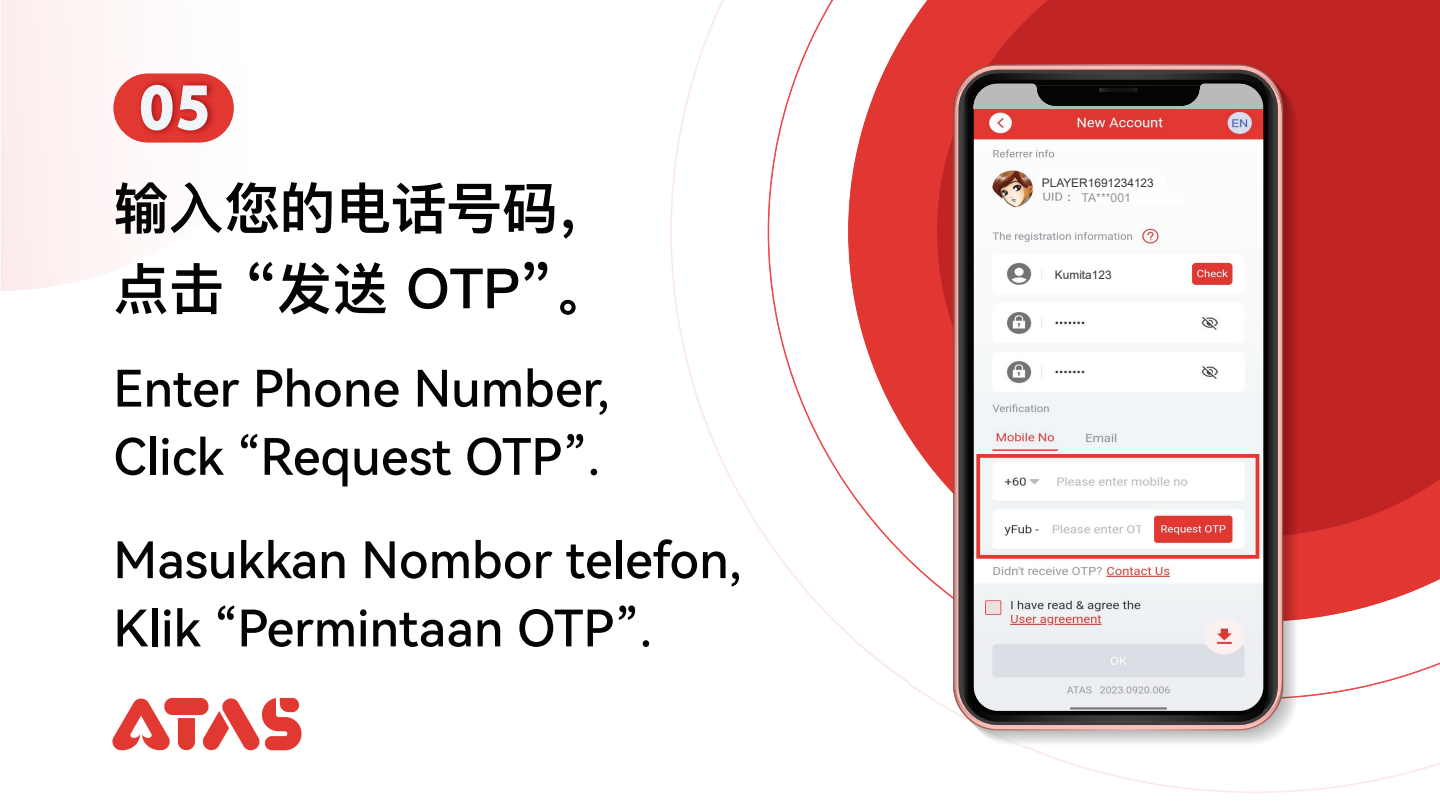
<style>
.page{position:relative;width:1440px;height:810px;background:#fff}
.page>*{position:absolute;margin:0;border:0;box-sizing:border-box;transform-origin:0 0}
.t1{font:800 55.5px/80.4px "Ping Fang SC";color:#040503}
.t2{font:50.25px/68.2px "Harmony OS Sans SC Medium";color:#040503}
.t3{font:12.23px "Arial";color:#93939a}
.t4{font:11.85px "Arial";color:#363637}
</style>
<div class="page">
<svg style="left:1px;top:0;width:233px;height:291px"></svg>
<img style="left:670px;top:0;width:132px;height:586px">
<img style="left:856px;top:641px;width:26px;height:22px">
<img style="left:882px;top:662px;width:27px;height:22px">
<img style="left:909px;top:683px;width:26px;height:18px">
<img style="left:1281px;top:697px;width:80px;height:96px">
<img style="left:1022px;top:746px;width:259px;height:47px">
<img style="left:902px;top:0;width:35px;height:81px">
<img style="left:875px;top:37px;width:27px;height:389px">
<img style="left:848px;top:92px;width:27px;height:279px">
<div style="left:902px;top:81px;width:35px;height:394px;background:#e13631"></div>
<img style="left:1413px;top:537px;width:27px;height:54px">
<img style="left:1360px;top:537px;width:53px;height:72px">
<div style="left:1299px;top:537px;width:61px;height:83px;background:#e13631"></div>
<img style="left:817px;top:0;width:16px;height:27px">
<img style="left:794px;top:27px;width:25px;height:56px">
<img style="left:768px;top:78px;width:27px;height:307px">
<img style="left:794px;top:380px;width:28px;height:66px">
<img style="left:821px;top:442px;width:27px;height:47px">
<img style="left:848px;top:486px;width:27px;height:39px">
<img style="left:875px;top:522px;width:27px;height:32px">
<img style="left:902px;top:552px;width:27px;height:27px">
<img style="left:929px;top:577px;width:16px;height:16px">
<img style="left:1414px;top:663px;width:26px;height:11px">
<img style="left:1299px;top:672px;width:115px;height:25px">
<svg style="left:937px;top:0;width:503px;height:537px;background:#c32727"></svg>
<img style="left:112px;top:697px;width:190px;height:54px">
<img style="left:978px;top:730px;width:279px;height:1px">
<div style="left:113px;top:74px;width:121px;height:68px;background:#e13832;border-radius:34px"></div>
<img style="left:131px;top:65px;width:98px;height:90px">
<img style="left:131px;top:74px;width:98px;height:68px">
<svg style="left:138px;top:82px;width:72px;height:51px"></svg>
<svg style="left:945px;top:66px;width:354px;height:663px"></svg>
<div style="left:1079px;top:191px;width:106px;height:13px;background:#fdfefe"></div>
<div style="left:1038px;top:175px;width:127px;height:13px;background:#fff"></div>
<div style="left:1053px;top:268px;width:127px;height:13px;background:#fff"></div>
<p class="t1" style="left:113px;top:170px;width:501px">输入您的电话号码，点击 “发送 OTP”。</p>
<p class="t4" style="left:1042px;top:175px;width:113px">PLAYER1691234123</p>
<p class="t3" style="left:1082px;top:189px;width:51px">TA***001</p>
<p class="t4" style="left:1055px;top:267px;width:58px">Kumita123</p>
<p class="t2" style="left:113px;top:353px;width:498px">Enter Phone Number,<br>Click “Request OTP”.</p>
<p class="t2" style="left:113px;top:524px;width:630px">Masukkan Nombor telefon,<br>Klik “Permintaan OTP”.</p>
</div>
